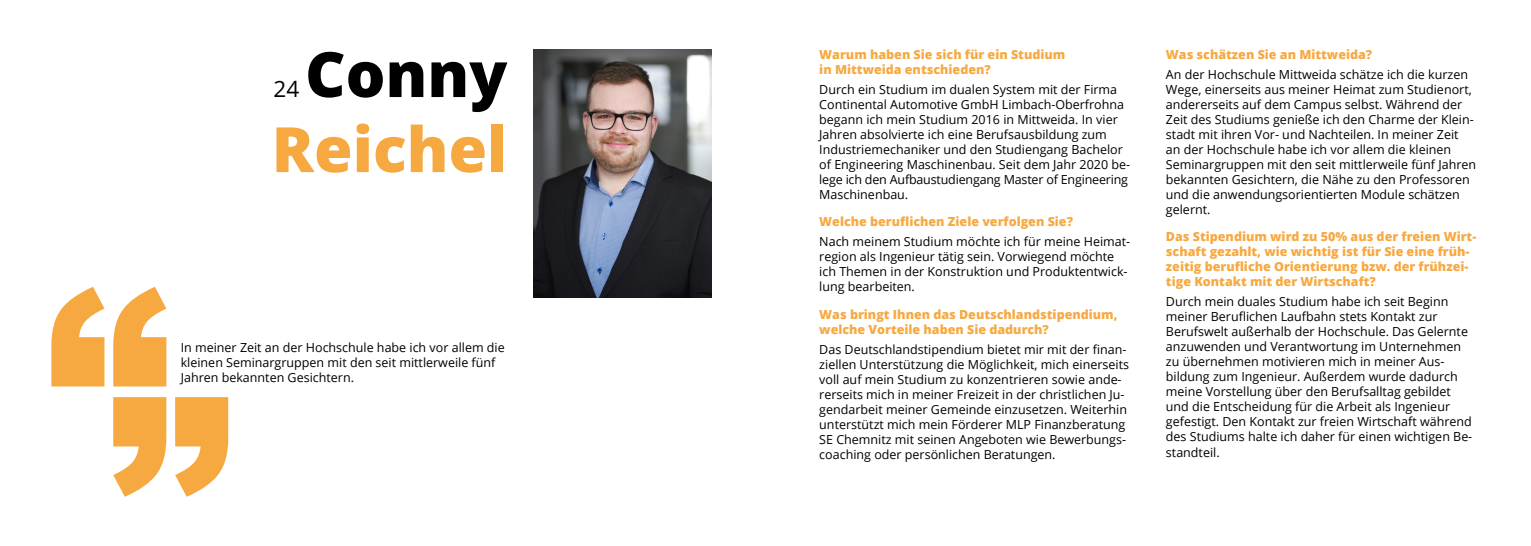
<style>
.page{position:relative;width:1531px;height:546px;background:#fff}
.page>*{position:absolute;margin:0;border:0;box-sizing:border-box;transform-origin:0 0}
.t1{font:800 62.5px "Open Sans";color:#f7a941}
.t2{font:800 62.5px "Open Sans";color:#000}
.t3{font:22.5px "Open Sans";color:#000}
.t4{font:12.5px/15px "Open Sans";color:#000}
.t5{font:800 12.5px/15px "Open Sans";color:#f7a941}
</style>
<div class="page">
<svg style="left:51px;top:287px;width:115px;height:99px"></svg>
<svg style="left:113px;top:397px;width:115px;height:100px"></svg>
<img style="left:534px;top:49px;width:177px;height:248px">
<p class="t2" style="left:305px;top:27px;width:204px">Conny</p>
<p class="t1" style="left:272px;top:102px;width:237px">Reichel</p>
<p class="t3" style="left:273px;top:73px;width:27px">24</p>
<p class="t4" style="left:181px;top:339px;width:325px">In meiner Zeit an der Hochschule habe ich vor allem die kleinen Seminargruppen mit den seit mittlerweile fünf<br>Jahren bekannten Gesichtern.</p>
<p class="t5" style="left:819px;top:46px;width:248px">Warum haben Sie sich für ein Studium</p>
<p class="t5" style="left:819px;top:61px;width:173px">in Mittweida entschieden?</p>
<p class="t4" style="left:819px;top:81px;width:312px">Durch ein Studium im dualen System mit der Firma Continental Automotive GmbH Limbach-Oberfrohna begann ich mein Studium 2016 in Mittweida. In vier Jahren absolvierte ich eine Berufsausbildung zum Industriemechaniker und den Studiengang Bachelor of Engineering Maschinenbau. Seit dem Jahr 2020 be-</p>
<p class="t4" style="left:819px;top:171px;width:310px">lege ich den Aufbaustudiengang Master of Engineering</p>
<p class="t4" style="left:819px;top:186px;width:90px">Maschinenbau.</p>
<p class="t5" style="left:819px;top:214px;width:255px">Welche beruflichen Ziele verfolgen Sie?</p>
<p class="t4" style="left:819px;top:234px;width:312px">Nach meinem Studium möchte ich für meine Heimat&shy;region als Ingenieur tätig sein. Vorwiegend möchte ich Themen in der Konstruktion und Produktentwick&shy;lung bearbeiten.</p>
<p class="t5" style="left:819px;top:306px;width:300px">Was bringt Ihnen das Deutschlandstipendium,</p>
<p class="t5" style="left:819px;top:321px;width:231px">welche Vorteile haben Sie dadurch?</p>
<p class="t4" style="left:819px;top:341px;width:311px">Das Deutschlandstipendium bietet mir mit der finan&shy;ziellen Unterstützung die Möglichkeit, mich einerseits voll auf mein Studium zu konzentrieren sowie ande&shy;rerseits mich in meiner Freizeit in der christlichen Ju&shy;gendarbeit meiner Gemeinde einzusetzen. Weiterhin unterstützt mich mein Förderer MLP Finanzberatung SE Chemnitz mit seinen Angeboten wie Bewerbungs&shy;coaching oder persönlichen Beratungen.</p>
<p class="t5" style="left:1166px;top:46px;width:208px">Was schätzen Sie an Mittweida?</p>
<p class="t4" style="left:1166px;top:66px;width:307px">An der Hochschule Mittweida schätze ich die kurzen<br>Wege, einerseits aus meiner Heimat zum Studienort,</p>
<p class="t4" style="left:1166px;top:96px;width:312px">andererseits auf dem Campus selbst. Während der Zeit des Studiums genieße ich den Charme der Klein&shy;stadt mit ihren Vor- und Nachteilen. In meiner Zeit an der Hochschule habe ich vor allem die kleinen Seminargruppen mit den seit mittlerweile fünf Jahren bekannten Gesichtern, die Nähe zu den Professoren und die anwendungsorientierten Module schätzen gelernt.</p>
<p class="t5" style="left:1166px;top:229px;width:312px">Das Stipendium wird zu 50% aus der freien Wirt&shy;schaft gezahlt, wie wichtig ist für Sie eine früh&shy;zeitig berufliche Orientierung bzw. der frühzei&shy;tige Kontakt mit der Wirtschaft?</p>
<p class="t4" style="left:1166px;top:294px;width:308px">Durch mein duales Studium habe ich seit Beginn meiner Beruflichen Laufbahn stets Kontakt zur Berufswelt außerhalb der Hochschule. Das Gelernte anzuwenden und Verantwortung im Unternehmen zu übernehmen motivieren mich in meiner Aus&shy;bildung zum Ingenieur. Außerdem wurde dadurch meine Vorstellung über den Berufsalltag gebildet und die Entscheidung für die Arbeit als Ingenieur gefestigt. Den Kontakt zur freien Wirtschaft während des Studiums halte ich daher für einen wichtigen Be&shy;standteil.</p>
</div>
